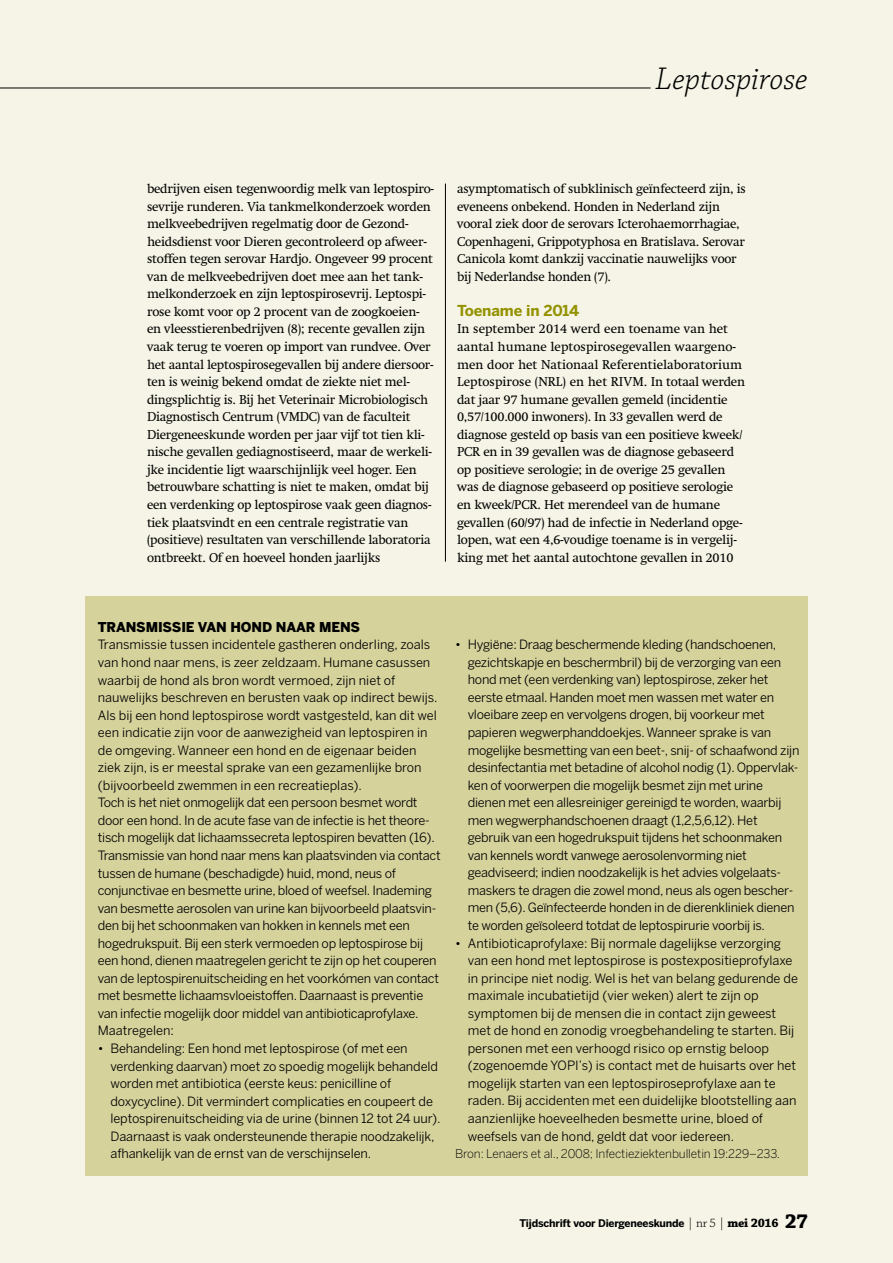
<style>
.page{position:relative;width:893px;height:1263px;background:#f5f4e6}
.page>*{position:absolute;margin:0;border:0;box-sizing:border-box;transform-origin:0 0}
.t1{font:italic 300 33px "Chaparral Pro";color:#000}
.t2{font:700 15px "Benton Sans";letter-spacing:-.01em;color:#949200}
.t3{font:900 13.5px "Benton Sans";letter-spacing:-.01em;color:#000}
.t4{font:13.2px/17.5px "Swift LT Std";letter-spacing:-.02em;color:#000}
.t5{font:12.75px/17.5px "Benton Sans";letter-spacing:-.02em;color:#000}
.t6{font:12.75px/17.5px "Benton Sans";color:#000}
.t7{font:300 12px "Benton Sans";letter-spacing:-.01em;color:#000}
.t8{font:700 10.5px "Benton Sans";letter-spacing:-.02em;color:#000}
.s1{font-family:"Chaparral Pro";font-weight:300;font-size:12.75px}
.s2{font-family:"Chaparral Pro";font-size:12.75px}
.s3{font-family:"Chaparral Pro";font-size:21px}
</style>
<div class="page">
<hr style="left:0;top:88px;width:651px;height:1px;background:#000">
<hr style="left:445px;top:184px;width:1px;height:378px;background:#000">
<div style="left:85px;top:597px;width:723px;height:579px;background:#d5d29c"></div>
<h1 class="t1" style="left:655px;top:60px;width:154px">Leptospirose</h1>
<p class="t4" style="left:147px;top:180px;width:289px">bedrijven eisen tegenwoordig melk van leptospiro&shy;sevrije runderen. Via tankmelkonderzoek worden melkveebedrijven regelmatig door de Gezond&shy;heidsdienst voor Dieren gecontroleerd op afweer&shy;stoffen tegen serovar Hardjo. Ongeveer 99 procent van de melkveebedrijven doet mee aan het tank&shy;melkonderzoek en zijn leptospirosevrij. Leptospi&shy;rose komt voor op 2 procent van de zoogkoeien&shy;en vleesstierenbedrijven (8); recente gevallen zijn vaak terug te voeren op import van rundvee. Over het aantal leptospirosegevallen bij andere diersoor&shy;ten is weinig bekend omdat de ziekte niet mel&shy;dingsplichtig is. Bij het Veterinair Microbiologisch Diagnostisch Centrum (VMDC) van de faculteit Diergeneeskunde worden per jaar vijf tot tien kli&shy;nische gevallen gediagnostiseerd, maar de werkeli&shy;jke incidentie ligt waarschijnlijk veel hoger. Een betrouwbare schatting is niet te maken, omdat bij een verdenking op leptospirose vaak geen diagnos&shy;tiek plaatsvindt en een centrale registratie van (positieve) resultaten van verschillende laboratoria ontbreekt. Of en hoeveel honden jaarlijks</p>
<p class="t4" style="left:457px;top:180px;width:290px">asymptomatisch of subklinisch geïnfecteerd zijn, is eveneens onbekend. Honden in Nederland zijn vooral ziek door de serovars Icterohaemorrhagiae, Copenhageni, Grippotyphosa en Bratislava. Serovar Canicola komt dankzij vaccinatie nauwelijks voor bij Nederlandse honden (7).</p>
<p class="t2" style="left:457px;top:302px;width:124px">Toename in 2014</p>
<p class="t4" style="left:457px;top:320px;width:289px">In september 2014 werd een toename van het aantal humane leptospirosegevallen waargeno&shy;men door het Nationaal Referentielaboratorium Leptospirose (NRL) en het RIVM. In totaal werden dat jaar 97 humane gevallen gemeld (incidentie 0,57/100.000 inwoners). In 33 gevallen werd de diagnose gesteld op basis van een positieve kweek/ PCR en in 39 gevallen was de diagnose gebaseerd op positieve serologie; in de overige 25 gevallen was de diagnose gebaseerd op positieve serologie en kweek/PCR. Het merendeel van de humane gevallen (60/97) had de infectie in Nederland opge&shy;lopen, wat een 4,6-voudige toename is in vergelij&shy;king met het aantal autochtone gevallen in 2010</p>
<p class="t3" style="left:98px;top:619px;width:264px">TRANSMISSIE VAN HOND NAAR MENS</p>
<p class="t5" style="left:98px;top:636px;width:344px">Transmissie tussen incidentele gastheren onderling, zoals van hond naar mens, is zeer zeldzaam. Humane casussen waarbij de hond als bron wordt vermoed, zijn niet of nauwelijks beschreven en berusten vaak op indirect bewijs.<br>Als bij een hond leptospirose wordt vastgesteld, kan dit wel een indicatie zijn voor de aanwezigheid van leptospiren in de omgeving. Wanneer een hond en de eigenaar beiden ziek zijn, is er meestal sprake van een gezamenlijke bron (bijvoorbeeld zwemmen in een recreatieplas).<br>Toch is het niet onmogelijk dat een persoon besmet wordt door een hond. In de acute fase van de infectie is het theore&shy;tisch mogelijk dat lichaamssecreta leptospiren bevatten (16).<br>Transmissie van hond naar mens kan plaatsvinden via contact tussen de humane (beschadigde) huid, mond, neus of conjunctivae en besmette urine, bloed of weefsel. Inademing van besmette aerosolen van urine kan bijvoorbeeld plaatsvin&shy;den bij het schoonmaken van hokken in kennels met een hogedrukspuit. Bij een sterk vermoeden op leptospirose bij een hond, dienen maatregelen gericht te zijn op het couperen van de leptospirenuitscheiding en het voorkómen van contact met besmette lichaamsvloeistoffen. Daarnaast is preventie van infectie mogelijk door middel van antibioticaprofylaxe.<br>Maatregelen:</p>
<p class="t5" style="left:111px;top:1039px;width:331px;text-indent:-13px">• Behandeling: Een hond met leptospirose (of met een verdenking daarvan) moet zo spoedig mogelijk behandeld worden met antibiotica (eerste keus: penicilline of doxycycline). Dit vermindert complicaties en coupeert de leptospirenuitscheiding via de urine (binnen 12 tot 24 uur).<br>Daarnaast is vaak ondersteunende therapie noodzakelijk, afhankelijk van de ernst van de verschijnselen.</p>
<p class="t5" style="left:468px;top:636px;width:333px;text-indent:-13px">• Hygiëne: Draag beschermende kleding (handschoenen, gezichtskapje en beschermbril) bij de verzorging van een hond met (een verdenking van) leptospirose, zeker het eerste etmaal. Handen moet men wassen met water en vloeibare zeep en vervolgens drogen, bij voorkeur met papieren wegwerphanddoekjes. Wanneer sprake is van mogelijke besmetting van een beet-, snij- of schaafwond zijn desinfectantia met betadine of alcohol nodig (1). Oppervlak&shy;ken of voorwerpen die mogelijk besmet zijn met urine dienen met een allesreiniger gereinigd te worden, waarbij men wegwerphandschoenen draagt (1,2,5,6,12). Het gebruik van een hogedrukspuit tijdens het schoonmaken van kennels wordt vanwege aerosolenvorming niet geadviseerd; indien noodzakelijk is het advies volgelaats&shy;maskers te dragen die zowel mond, neus als ogen bescher&shy;men (5,6). Geïnfecteerde honden in de dierenkliniek dienen te worden geïsoleerd totdat de leptospirurie voorbij is.</p>
<p class="t6" style="left:468px;top:934px;width:332px;text-indent:-13px">• Antibioticaprofylaxe: Bij normale dagelijkse verzorging van een hond met leptospirose is postexpositieprofylaxe in principe niet nodig. Wel is het van belang gedurende de maximale incubatietijd (vier weken) alert te zijn op symptomen bij de mensen die in contact zijn geweest met de hond en zonodig vroegbehandeling te starten. Bij personen met een verhoogd risico op ernstig beloop (zogenoemde YOPI’s) is contact met de huisarts over het mogelijk starten van een leptospiroseprofylaxe aan te raden. Bij accidenten met een duidelijke blootstelling aan aanzienlijke hoeveelheden besmette urine, bloed of weefsels van de hond, geldt dat voor iedereen.</p>
<p class="t7" style="left:455px;top:1147px;width:327px">Bron: Lenaers et al., 2008; Infectieziektenbulletin 19:229–233.</p>
<p class="t8" style="left:519px;top:1217px;width:290px">Tijdschrift voor Diergeneeskunde <span class="s1">| nr 5 |</span> <span class="s2">mei 2016</span> <span class="s3">27</span></p>
</div>
